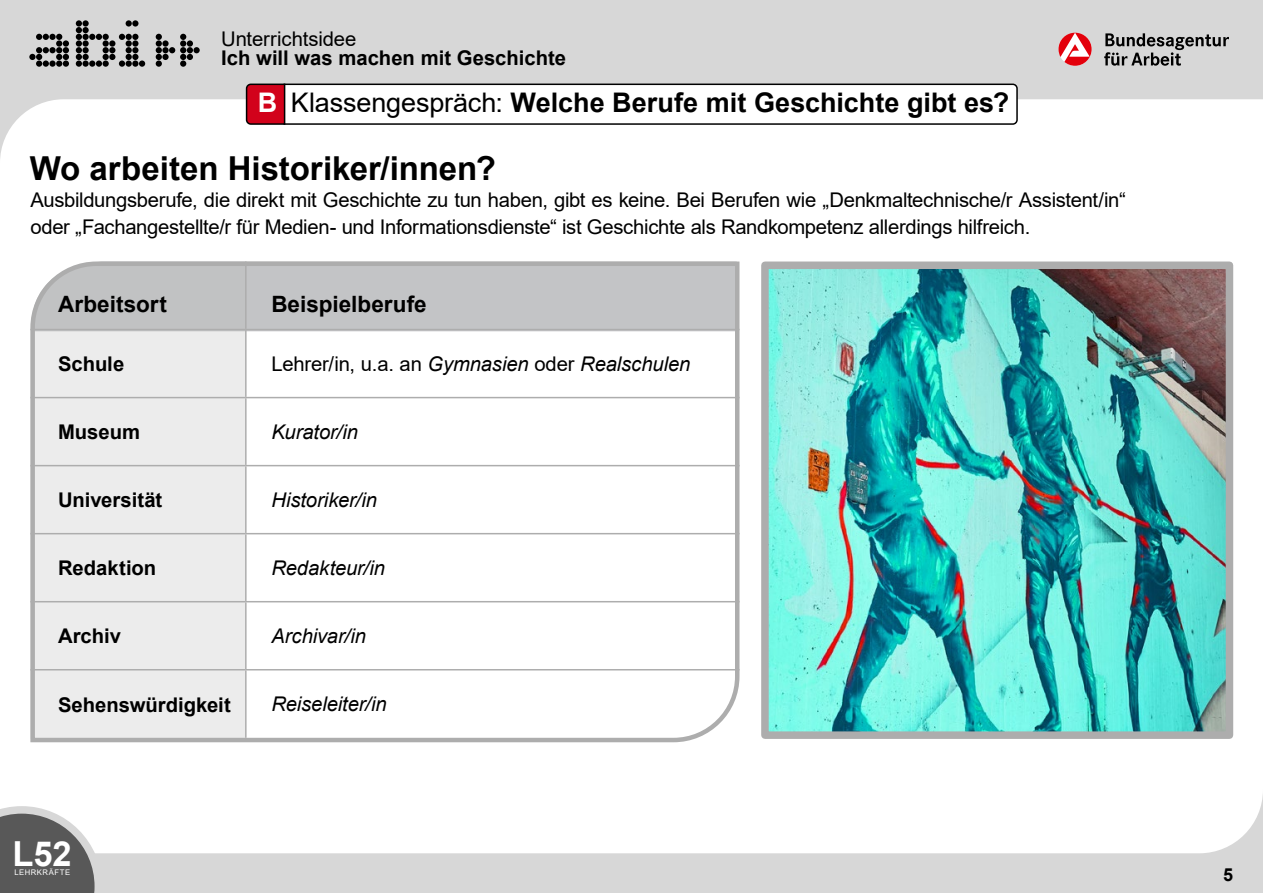
<style>
.page{position:relative;width:1263px;height:893px;background:#d7d7d7}
.page>*{position:absolute;margin:0;border:0;box-sizing:border-box;transform-origin:0 0}
.t1{font:700 34.5px "Arial";color:#fff}
.H2_22_pt{font:700 33px "Arial";letter-spacing:-.005em;color:#000}
.t2{font:700 27px "Arial";color:#000}
.P_Tabelle_Antwort{font:700 22.5px "Arial";color:#000}
.P_Tabelle_Frage{font:700 22.5px "Arial";letter-spacing:.005em;color:#000}
.p_OE_13_5{font:20.25px/27px "Arial";letter-spacing:-.015em;color:#000}
.P_Tabelle_Frage-2{font:700 20.25px "Arial";color:#000}
.P_Tabelle_Antwort-2{font:italic 20.25px "Arial";letter-spacing:-.005em;color:#000}
.P_Tabelle_Antwort-3{font:20.25px "Arial";letter-spacing:-.005em;color:#000}
.t3{font:700 18px "Arial";color:#000}
.t4{font:7.65px "Arial";letter-spacing:.065em;color:#fff}
.s1{color:#fff}
.s2{font-weight:400}
.s3{font-style:italic}
</style>
<div class="page">
<div style="left:0;top:99px;width:1263px;height:754px;background:#fff"></div>
<svg style="left:0;top:806px;width:102px;height:87px;background:#818181"></svg>
<svg style="left:29px;top:34px;width:40px;height:33px"></svg>
<svg style="left:76px;top:20px;width:69px;height:47px"></svg>
<svg style="left:156px;top:34px;width:44px;height:33px"></svg>
<svg style="left:1104px;top:33px;width:125px;height:33px"></svg>
<svg style="left:1058px;top:33px;width:33px;height:33px"></svg>
<svg style="left:245px;top:83px;width:773px;height:43px;background:#e9e0e1"></svg>
<svg style="left:28px;top:259px;width:714px;height:485px;background:#eee"></svg>
<img style="left:770px;top:270px;width:454px;height:460px">
<div style="left:761px;top:261px;width:472px;height:478px;border:8px solid #adadad"></div>
<p class="p_OE_13_5" style="left:221px;top:25px;width:137px">Unterrichtsidee</p>
<p class="P_Tabelle_Frage-2" style="left:221px;top:44px;width:347px">Ich will was machen mit Geschichte</p>
<h1 class="t2" style="left:258px;top:84px;width:753px"><span class="s1">B</span> <span class="s2">Klassengespräch:</span> Welche Berufe mit Geschichte gibt es?</h1>
<h2 class="H2_22_pt" style="left:30px;top:145px;width:468px">Wo arbeiten Historiker/innen?</h2>
<p class="p_OE_13_5" style="left:30px;top:187px;width:1097px">Ausbildungsberufe, die direkt mit Geschichte zu tun haben, gibt es keine. Bei Berufen wie „Denkmaltechnische/r Assistent/in“ oder „Fachangestellte/r für Medien- und Informationsdienste“ ist Geschichte als Randkompetenz allerdings hilfreich.</p>
<p class="P_Tabelle_Frage" style="left:58px;top:288px;width:110px">Arbeitsort</p>
<p class="P_Tabelle_Antwort" style="left:271px;top:288px;width:157px">Beispielberufe</p>
<p class="P_Tabelle_Frage-2" style="left:58px;top:350px;width:68px">Schule</p>
<p class="P_Tabelle_Antwort-3" style="left:271px;top:350px;width:420px">Lehrer/in, u.a. an <span class="s3">Gymnasien</span> oder <span class="s3">Realschulen</span></p>
<p class="P_Tabelle_Frage-2" style="left:58px;top:418px;width:83px">Museum</p>
<p class="P_Tabelle_Antwort-2" style="left:271px;top:419px;width:88px">Kurator/in</p>
<p class="P_Tabelle_Frage-2" style="left:58px;top:486px;width:106px">Universität</p>
<p class="P_Tabelle_Antwort-2" style="left:271px;top:487px;width:107px">Historiker/in</p>
<p class="P_Tabelle_Frage-2" style="left:58px;top:554px;width:100px">Redaktion</p>
<p class="P_Tabelle_Antwort-2" style="left:271px;top:555px;width:115px">Redakteur/in</p>
<p class="P_Tabelle_Frage-2" style="left:58px;top:622px;width:64px">Archiv</p>
<p class="P_Tabelle_Antwort-2" style="left:271px;top:623px;width:96px">Archivar/in</p>
<p class="P_Tabelle_Frage-2" style="left:58px;top:690px;width:174px">Sehenswürdigkeit</p>
<p class="P_Tabelle_Antwort-2" style="left:271px;top:691px;width:117px">Reiseleiter/in</p>
<h1 class="t1" style="left:13px;top:830px;width:61px">L52</h1>
<p class="t4" style="left:15px;top:867px;width:57px">LEHRKRÄFTE</p>
<p class="t3" style="left:1223px;top:861px;width:12px">5</p>
</div>
